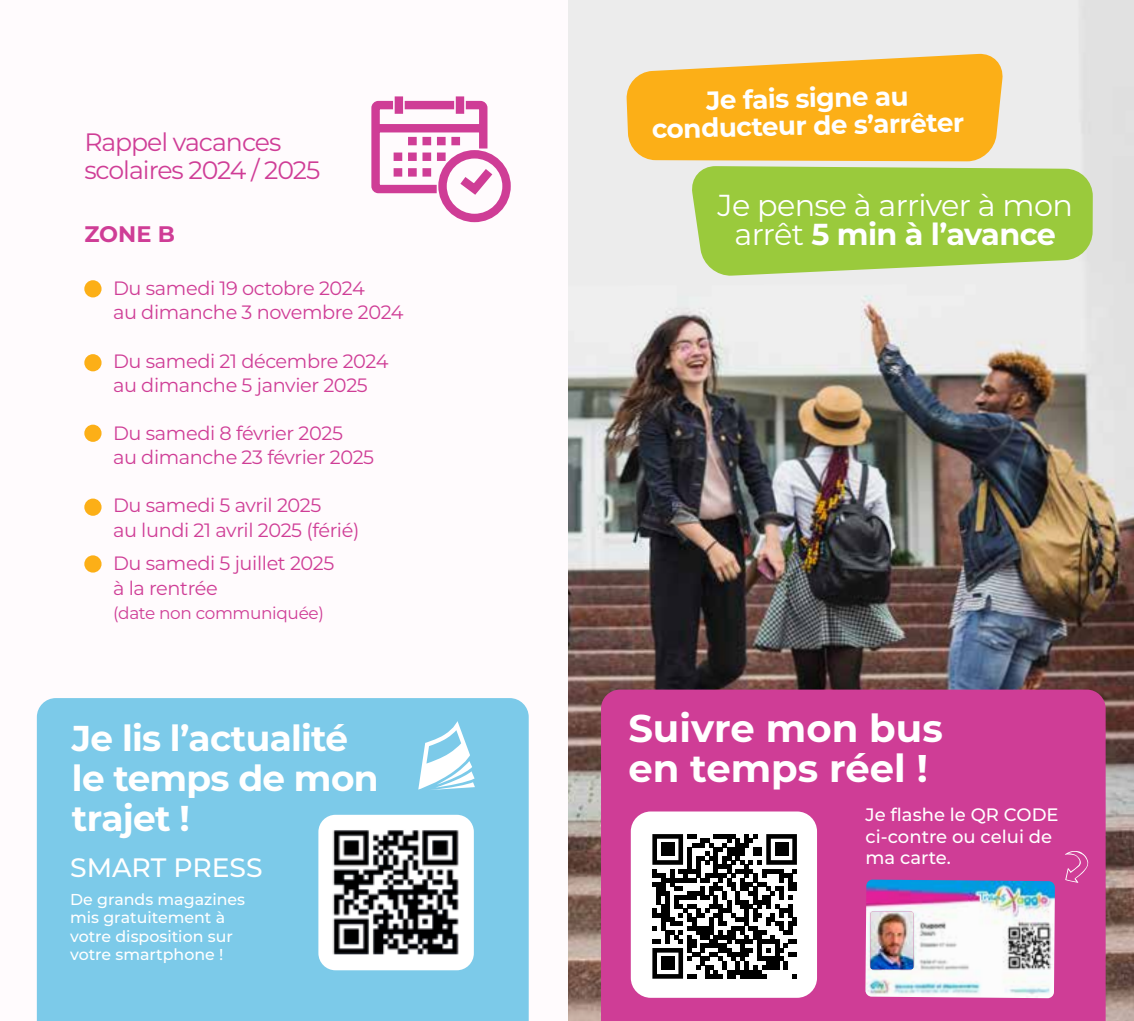
<style>
.page{position:relative;width:1134px;height:1021px;background:#fff}
.page>*{position:absolute;margin:0;border:0;box-sizing:border-box;transform-origin:0 0}
.t1{font:700 38.6px/39.6px "Montserrat";color:#fff}
.t2{font:700 35.8px/40px "Montserrat";letter-spacing:-.02em;color:#fff}
.t3{font:30.2px/29.2px "Montserrat";letter-spacing:-.02em;color:#fff;text-align:center}
.t4{font:500 26.6px "Montserrat";color:#fff}
.t5{font:700 26.2px/27.4px "Montserrat";color:#fff;text-align:center}
.t6{font:25.2px/28px "Montserrat";letter-spacing:-.04em;color:#cf3d96}
.t7{font:700 22.4px "Montserrat";color:#cf3d96}
.t8{font:19.4px/24.2px "Montserrat";letter-spacing:-.02em;color:#cf3d96}
.t9{font:500 18px/21px "Montserrat";color:#fff}
.t10{font:16.8px "Montserrat";letter-spacing:-.02em;color:#cf3d96}
.t11{font:500 15.8px/18.6px "Montserrat";color:#fff}
.s1{font-weight:700}
</style>
<div class="page">
<div style="left:0;top:0;width:568px;height:1020px;background:#fffbfd"></div>
<svg style="left:371px;top:96px;width:140px;height:127px"></svg>
<div style="left:84px;top:280px;width:18px;height:17px;background:#fcaf17;border-radius:50%"></div>
<div style="left:84px;top:354px;width:18px;height:17px;background:#fcaf17;border-radius:50%"></div>
<div style="left:84px;top:424px;width:18px;height:18px;background:#fcaf17;border-radius:50%"></div>
<div style="left:84px;top:498px;width:18px;height:18px;background:#fcaf17;border-radius:50%"></div>
<div style="left:84px;top:555px;width:18px;height:17px;background:#fcaf17;border-radius:50%"></div>
<div style="left:37px;top:698px;width:492px;height:322px;background:#7ccae9"></div>
<svg style="left:418px;top:721px;width:57px;height:69px"></svg>
<div style="left:318px;top:814px;width:156px;height:156px;background:#fff;border-radius:17px"></div>
<img style="left:332px;top:830px;width:127px;height:125px">
<img style="left:568px;top:0;width:566px;height:1020px">
<div style="left:601px;top:689px;width:505px;height:331px;background:#cf3d96"></div>
<svg style="left:626px;top:53px;width:467px;height:223px"></svg>
<div style="left:631px;top:811px;width:186px;height:186px;background:#fff;border-radius:20px"></div>
<svg style="left:652px;top:834px;width:145px;height:144px"></svg>
<div style="left:661px;top:842px;width:13px;height:14px;background:#000"></div>
<div style="left:775px;top:842px;width:13px;height:14px;background:#000"></div>
<div style="left:661px;top:956px;width:13px;height:13px;background:#000"></div>
<img style="left:865px;top:879px;width:190px;height:119px">
<img style="left:870px;top:911px;width:43px;height:58px">
<svg style="left:1065px;top:850px;width:23px;height:32px"></svg>
<p class="t6" style="left:84px;top:127px;width:238px">Rappel vacances scolaires 2024 / 2025</p>
<p class="t7" style="left:84px;top:217px;width:92px">ZONE B</p>
<p class="t8" style="left:113px;top:275px;width:292px">Du samedi 19 octobre 2024<br>au dimanche 3 novembre 2024</p>
<p class="t8" style="left:113px;top:348px;width:277px">Du samedi 21 décembre 2024 au dimanche 5 janvier 2025</p>
<p class="t8" style="left:113px;top:420px;width:263px">Du samedi 8 février 2025<br>au dimanche 23 février 2025</p>
<p class="t8" style="left:113px;top:493px;width:248px">Du samedi 5 avril 2025<br>au lundi 21 avril 2025 (férié)</p>
<p class="t8" style="left:113px;top:550px;width:223px">Du samedi 5 juillet 2025 à la rentrée</p>
<p class="t10" style="left:113px;top:601px;width:212px">(date non communiquée)</p>
<h2 class="t2" style="left:72px;top:716px;width:308px">Je lis l’actualité le temps de mon trajet !</h2>
<h3 class="t4" style="left:70px;top:848px;width:194px">SMART PRESS</h3>
<p class="t11" style="left:70px;top:889px;width:177px">De grands magazines mis gratuitement à votre disposition sur votre smartphone !</p>
<h3 class="t5" style="left:651px;top:86px;width:314px;rotate:-1deg">Je fais signe au conducteur de s’arrêter</h3>
<h3 class="t3" style="left:717px;top:190px;width:357px">Je pense à arriver à mon arrêt <span class="s1">5 min à l’avance</span></h3>
<h1 class="t1" style="left:628px;top:706px;width:316px">Suivre mon bus en temps réel !</h1>
<p class="t9" style="left:865px;top:803px;width:195px">Je flashe le QR CODE ci-contre ou celui de ma carte.</p>
</div>
